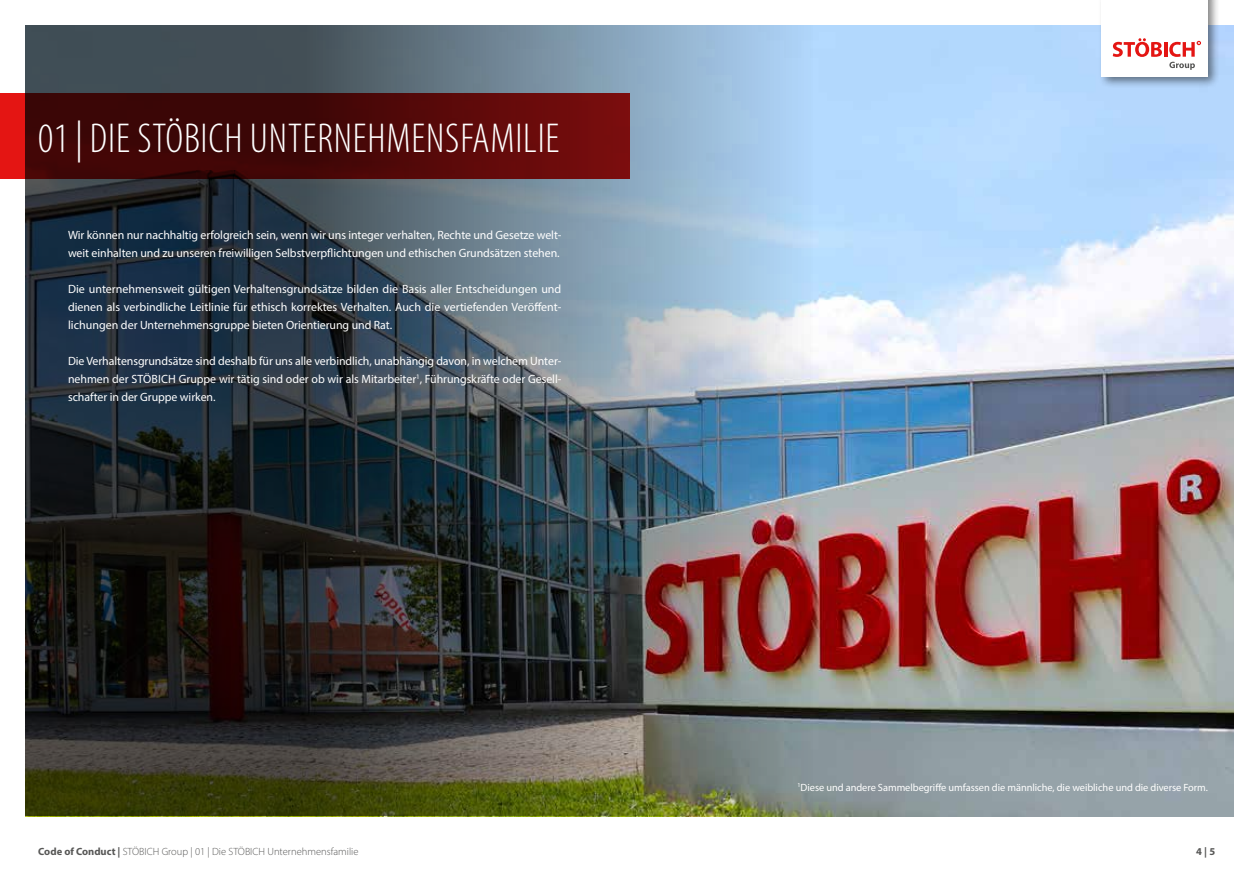
<style>
.page{position:relative;width:1259px;height:893px;background:#fff}
.page>*{position:absolute;margin:0;border:0;box-sizing:border-box;transform-origin:0 0}
.t1{font:300 condensed 42px "Myriad Pro";letter-spacing:.02em;color:#fff}
.t2{font:12px/18px "Myriad Pro";letter-spacing:-.005em;color:#fff;text-align:justify}
.t3{font:10.5px "Myriad Pro";letter-spacing:-.005em;color:#fff}
.t4{font:300 10.5px "Myriad Pro";color:#575756}
.t5{font:700 10.5px "Myriad Pro";color:#575756}
.s1{font-weight:700}
</style>
<div class="page">
<img style="left:813px;top:26px;width:420px;height:790px">
<img style="left:26px;top:26px;width:787px;height:790px">
<svg style="left:0;top:94px;width:629px;height:85px;background:#530808"></svg>
<div style="left:1097px;top:0;width:123px;height:89px;background:#000;opacity:.49"></div>
<div style="left:1101px;top:0;width:107px;height:77px;background:#fff"></div>
<svg style="left:1112px;top:38px;width:50px;height:19px"></svg>
<hr style="left:1164px;top:42px;width:3px;height:15px;background:#e41513">
<svg style="left:1169px;top:41px;width:32px;height:29px"></svg>
<h1 class="t1" style="left:38px;top:113px;width:523px">01 | DIE STÖBICH UNTERNEHMENSFAMILIE</h1>
<p class="t2" style="left:68px;top:225px;width:495px">Wir können nur nachhaltig erfolgreich sein, wenn wir uns integer verhalten, Rechte und Gesetze welt&shy;weit einhalten und zu unseren freiwilligen Selbstverpflichtungen und ethischen Grundsätzen stehen.</p>
<p class="t2" style="left:68px;top:279px;width:495px">Die unternehmensweit gültigen Verhaltensgrundsätze bilden die Basis aller Entscheidungen und dienen als verbindliche Leitlinie für ethisch korrektes Verhalten. Auch die vertiefenden Veröffent&shy;lichungen der Unternehmensgruppe bieten Orientierung und Rat.</p>
<p class="t2" style="left:68px;top:351px;width:495px">Die Verhaltensgrundsätze sind deshalb für uns alle verbindlich, unabhängig davon, in welchem Unter&shy;nehmen der STÖBICH Gruppe wir tätig sind oder ob wir als Mitarbeiter<sup>1</sup>, Führungskräfte oder Gesell&shy;schafter in der Gruppe wirken.</p>
<p class="t4" style="left:38px;top:845px;width:322px"><span class="s1">Code of Conduct |</span> STÖBICH Group | 01 | Die STÖBICH Unternehmensfamilie</p>
<p class="t3" style="left:797px;top:781px;width:412px"><sup>1</sup>Diese und andere Sammelbegriffe umfassen die männliche, die weibliche und die diverse Form.</p>
<p class="t5" style="left:1196px;top:844px;width:21px">4 | 5</p>
</div>
